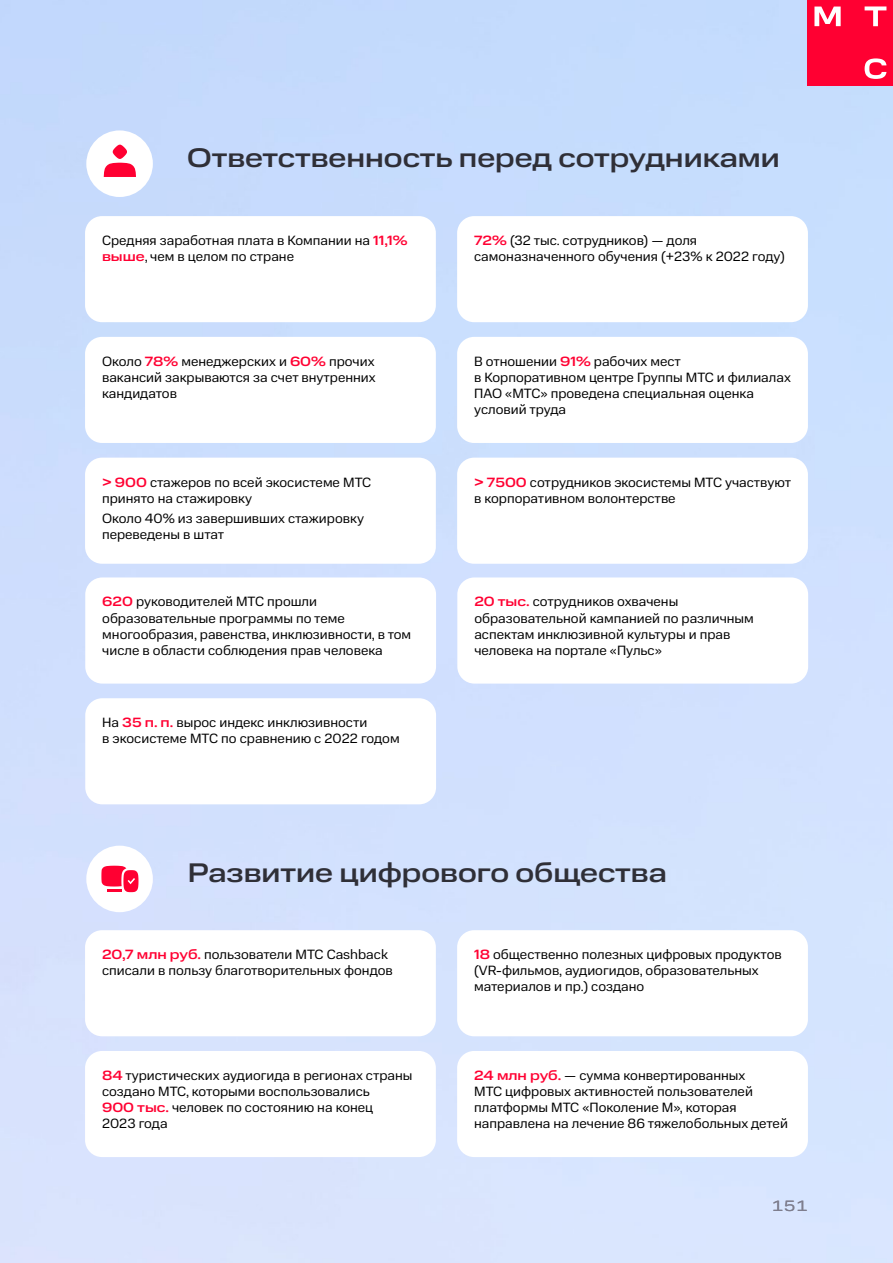
<style>
.page{position:relative;width:893px;height:1263px;background:#fff}
.page>*{position:absolute;margin:0;border:0;box-sizing:border-box;transform-origin:0 0}
.t1{font:500 27px "MTS Wide";color:#2f2f37}
.t2{font:15px "MTS Wide";color:#7e7e8e}
.t3{font:13.5px/16.2px "MTS Text";color:#000}
.s1{font-family:"MTS Wide";font-weight:500;color:#ff0032}
</style>
<div class="page">
<img style="left:0;top:0;width:893px;height:1263px">
<div style="left:85px;top:216px;width:351px;height:106px;background:#fff;border-radius:17px"></div>
<div style="left:85px;top:930px;width:351px;height:106px;background:#fff;border-radius:17px"></div>
<div style="left:85px;top:337px;width:351px;height:106px;background:#fff;border-radius:17px"></div>
<div style="left:85px;top:577px;width:351px;height:107px;background:#fff;border-radius:17px"></div>
<div style="left:85px;top:1051px;width:351px;height:106px;background:#fff;border-radius:17px"></div>
<div style="left:85px;top:458px;width:351px;height:106px;background:#fff;border-radius:17px"></div>
<div style="left:85px;top:698px;width:351px;height:106px;background:#fff;border-radius:17px"></div>
<div style="left:457px;top:216px;width:351px;height:106px;background:#fff;border-radius:17px"></div>
<div style="left:457px;top:930px;width:351px;height:106px;background:#fff;border-radius:17px"></div>
<div style="left:457px;top:337px;width:351px;height:106px;background:#fff;border-radius:17px"></div>
<div style="left:457px;top:577px;width:351px;height:107px;background:#fff;border-radius:17px"></div>
<div style="left:457px;top:1051px;width:351px;height:106px;background:#fff;border-radius:17px"></div>
<div style="left:457px;top:458px;width:351px;height:106px;background:#fff;border-radius:17px"></div>
<div style="left:86px;top:846px;width:67px;height:66px;background:#fff;border-radius:50%"></div>
<div style="left:86px;top:130px;width:67px;height:67px;background:#fff;border-radius:50%"></div>
<svg style="left:101px;top:866px;width:37px;height:26px"></svg>
<svg style="left:104px;top:145px;width:32px;height:32px"></svg>
<div style="left:808px;top:0;width:85px;height:85px;background:#ff0032"></div>
<svg style="left:865px;top:6px;width:21px;height:20px"></svg>
<svg style="left:814px;top:7px;width:27px;height:19px"></svg>
<svg style="left:865px;top:58px;width:21px;height:21px"></svg>
<h1 class="t1" style="left:187px;top:143px;width:594px">Ответственность перед сотрудниками</h1>
<p class="t3" style="left:102px;top:232px;width:307px">Средняя заработная плата в Компании на <span class="s1">11,1% выше</span>, чем в целом по стране</p>
<p class="t3" style="left:102px;top:353px;width:275px;text-align:justify">Около <span class="s1">78%</span> менеджерских и <span class="s1">60%</span> прочих вакансий закрываются за счет внутренних кандидатов</p>
<p class="t3" style="left:102px;top:474px;width:271px"><span class="s1">&gt; 900</span> стажеров по всей экосистеме МТС принято на стажировку</p>
<p class="t3" style="left:102px;top:510px;width:263px">Около 40% из завершивших стажировку переведены в штат</p>
<p class="t3" style="left:102px;top:594px;width:311px"><span class="s1">620</span> руководителей МТС прошли образовательные программы по теме многообразия, равенства, инклюзивности, в том числе в области соблюдения прав человека</p>
<p class="t3" style="left:102px;top:714px;width:299px">На <span class="s1">35 п. п.</span> вырос индекс инклюзивности<br>в экосистеме МТС по сравнению с 2022 годом</p>
<p class="t3" style="left:474px;top:232px;width:312px"><span class="s1">72%</span> (32 тыс. сотрудников) — доля самоназначенного обучения (+23% к 2022 году)</p>
<p class="t3" style="left:474px;top:353px;width:318px">В отношении <span class="s1">91%</span> рабочих мест<br>в Корпоративном центре Группы МТС и филиалах<br>ПАО «МТС» проведена специальная оценка условий труда</p>
<p class="t3" style="left:474px;top:474px;width:319px"><span class="s1">&gt; 7500</span> сотрудников экосистемы МТС участвуют в корпоративном волонтерстве</p>
<p class="t3" style="left:474px;top:594px;width:281px"><span class="s1">20 тыс.</span> сотрудников охвачены образовательной кампанией по различным аспектам инклюзивной культуры и прав человека на портале «Пульс»</p>
<h1 class="t1" style="left:188px;top:858px;width:481px">Развитие цифрового общества</h1>
<p class="t3" style="left:102px;top:946px;width:292px"><span class="s1">20,7 млн руб.</span> пользователи МТС Cashback списали в пользу благотворительных фондов</p>
<p class="t3" style="left:102px;top:1067px;width:312px"><span class="s1">84</span> туристических аудиогида в регионах страны создано МТС, которыми воспользовались<br><span class="s1">900 тыс.</span> человек по состоянию на конец<br>2023 года</p>
<p class="t3" style="left:474px;top:946px;width:309px"><span class="s1">18</span> общественно полезных цифровых продуктов (VR-фильмов, аудиогидов, образовательных материалов и пр.) создано</p>
<p class="t3" style="left:474px;top:1067px;width:315px"><span class="s1">24 млн руб.</span> — сумма конвертированных<br>МТС цифровых активностей пользователей платформы МТС «Поколение М», которая направлена на лечение 86 тяжелобольных детей</p>
<p class="t2" style="left:772px;top:1198px;width:38px">151</p>
</div>
